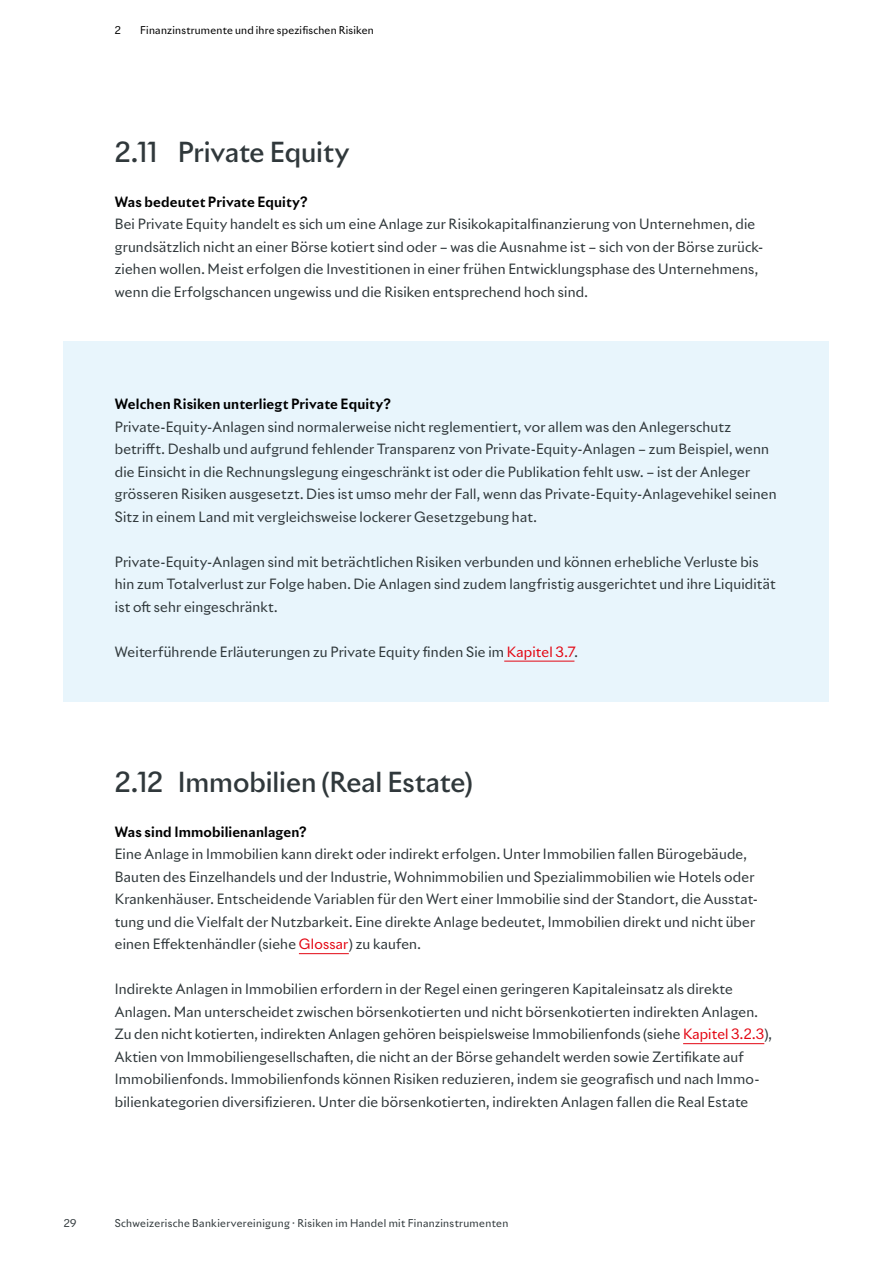
<style>
.page{position:relative;width:893px;height:1263px;background:#fff}
.page>*{position:absolute;margin:0;border:0;box-sizing:border-box;transform-origin:0 0}
.t1{font:500 27px "Riviera Nights";letter-spacing:-.005em;color:#30383b}
.t2{font:13.8px/22.5px "Riviera Nights";letter-spacing:.015em;color:#30383b}
.t3{font:700 13.8px "Riviera Nights";letter-spacing:.01em;color:#000}
.t4{font:10.5px "Riviera Nights";letter-spacing:.035em;color:#30383b}
.t5{font:10.5px "Riviera Nights";letter-spacing:.025em;color:#000}
.s1{color:#e30613}
</style>
<div class="page">
<hr style="left:299px;top:953px;width:50px;height:1px;background:#e30613">
<hr style="left:683px;top:1043px;width:81px;height:1px;background:#e30613">
<div style="left:64px;top:342px;width:765px;height:360px;background:#e8f5fc"></div>
<hr style="left:504px;top:661px;width:70px;height:1px;background:#e30613">
<p class="t5" style="left:115px;top:23px;width:8px">2</p>
<p class="t5" style="left:140px;top:23px;width:235px">Finanzinstrumente und ihre spezifischen Risiken</p>
<h1 class="t1" style="left:115px;top:134px;width:236px">2.11 Private Equity</h1>
<p class="t3" style="left:115px;top:193px;width:194px">Was bedeutet Private Equity?</p>
<p class="t2" style="left:115px;top:213px;width:650px">Bei Private Equity handelt es sich um eine Anlage zur Risikokapitalfinanzierung von Unternehmen, die grundsätzlich nicht an einer Börse kotiert sind oder – was die Ausnahme ist – sich von der Börse zurück&shy;ziehen wollen. Meist erfolgen die Investitionen in einer frühen Entwicklungsphase des Unternehmens, wenn die Erfolgschancen ungewiss und die Risiken entsprechend hoch sind.</p>
<p class="t3" style="left:115px;top:395px;width:278px">Welchen Risiken unterliegt Private Equity?</p>
<p class="t2" style="left:115px;top:415px;width:663px">Private-Equity-Anlagen sind normalerweise nicht reglementiert, vor allem was den Anlegerschutz betrifft. Deshalb und aufgrund fehlender Transparenz von Private-Equity-Anlagen – zum Beispiel, wenn die Einsicht in die Rechnungslegung eingeschränkt ist oder die Publikation fehlt usw. – ist der Anleger grösseren Risiken ausgesetzt. Dies ist umso mehr der Fall, wenn das Private-Equity-Anlagevehikel seinen Sitz in einem Land mit vergleichsweise lockerer Gesetzgebung hat.</p>
<p class="t2" style="left:115px;top:550px;width:662px">Private-Equity-Anlagen sind mit beträchtlichen Risiken verbunden und können erhebliche Verluste bis hin zum Totalverlust zur Folge haben. Die Anlagen sind zudem langfristig ausgerichtet und ihre Liquidität ist oft sehr eingeschränkt.</p>
<p class="t2" style="left:115px;top:640px;width:465px">Weiterführende Erläuterungen zu Private Equity finden Sie im <span class="s1">Kapitel 3.7</span>.</p>
<h1 class="t1" style="left:115px;top:764px;width:360px">2.12 Immobilien (Real Estate)</h1>
<p class="t3" style="left:115px;top:823px;width:193px">Was sind Immobilienanlagen?</p>
<p class="t2" style="left:115px;top:843px;width:645px">Eine Anlage in Immobilien kann direkt oder indirekt erfolgen. Unter Immobilien fallen Bürogebäude, Bauten des Einzelhandels und der Industrie, Wohnimmobilien und Spezialimmobilien wie Hotels oder Krankenhäuser. Entscheidende Variablen für den Wert einer Immobilie sind der Standort, die Ausstat&shy;tung und die Vielfalt der Nutzbarkeit. Eine direkte Anlage bedeutet, Immobilien direkt und nicht über einen Effektenhändler (siehe <span class="s1">Glossar</span>) zu kaufen.</p>
<p class="t2" style="left:115px;top:978px;width:659px">Indirekte Anlagen in Immobilien erfordern in der Regel einen geringeren Kapitaleinsatz als direkte Anlagen. Man unterscheidet zwischen börsenkotierten und nicht börsenkotierten indirekten Anlagen.<br>Zu den nicht kotierten, indirekten Anlagen gehören beispielsweise Immobilienfonds (siehe <span class="s1">Kapitel 3.2.3</span>), Aktien von Immobiliengesellschaften, die nicht an der Börse gehandelt werden sowie Zertifikate auf Immobilienfonds. Immobilienfonds können Risiken reduzieren, indem sie geografisch und nach Immo&shy;bilienkategorien diversifizieren. Unter die börsenkotierten, indirekten Anlagen fallen die Real Estate</p>
<p class="t4" style="left:64px;top:1217px;width:14px">29</p>
<p class="t4" style="left:115px;top:1217px;width:395px">Schweizerische Bankiervereinigung · Risiken im Handel mit Finanzinstrumenten</p>
</div>
